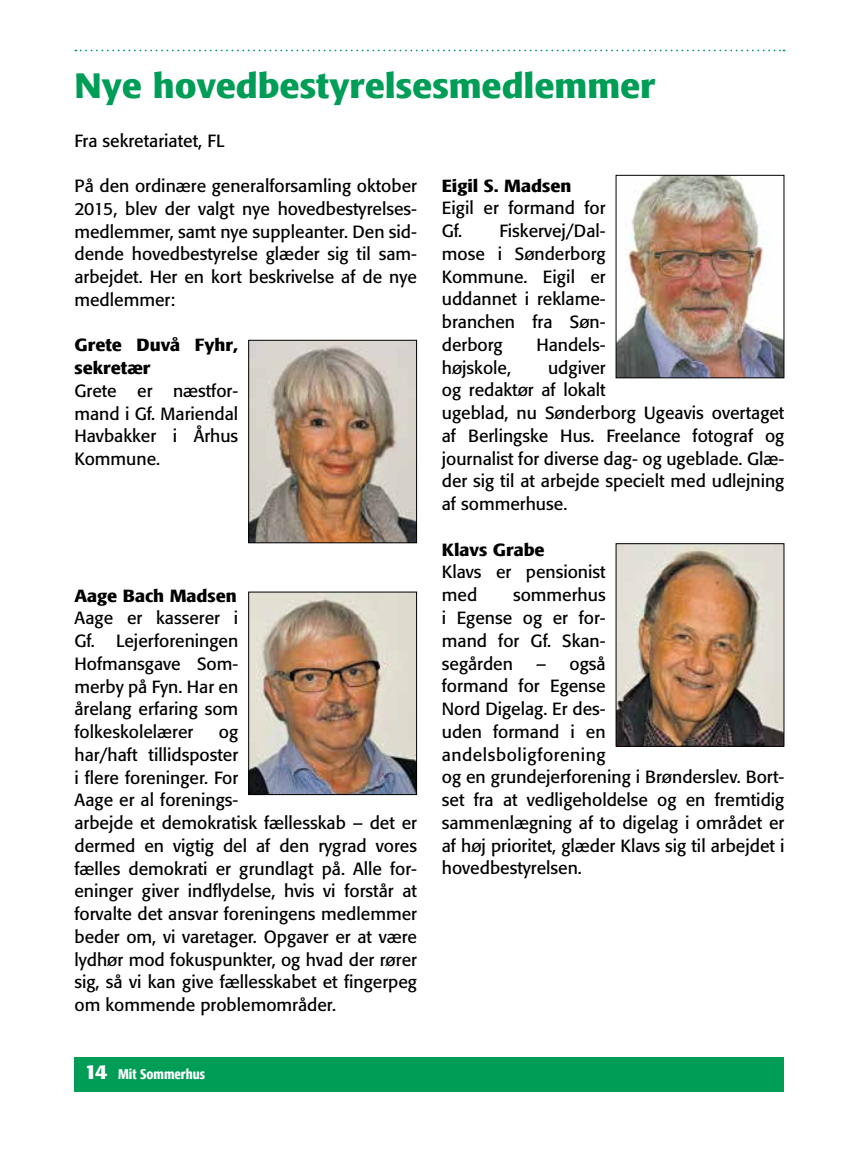
<style>
.page{position:relative;width:844px;height:1151px;background:#fff}
.page>*{position:absolute;margin:0;border:0;box-sizing:border-box;transform-origin:0 0}
.t1{font:500 condensed 35px "Formata";color:#009d57;scale:1.25 1}
.t2{font:17.5px/22.8px "Formata";color:#000;text-align:justify}
.t3{font:500 condensed 17.5px/22.8px "Formata";color:#000;scale:1.25 1}
.t4{font:500 condensed 14px "Formata";color:#fff}
.s1{font-size:21px}
</style>
<div class="page">
<svg style="left:75px;top:50px;width:709px;height:1px"></svg>
<div style="left:74px;top:1057px;width:710px;height:34px;background:#009d57"></div>
<img style="left:250px;top:342px;width:165px;height:199px">
<div style="left:248px;top:340px;width:169px;height:203px;border:1px solid #000"></div>
<img style="left:250px;top:594px;width:165px;height:199px">
<div style="left:248px;top:592px;width:169px;height:203px;border:1px solid #000"></div>
<img style="left:617px;top:177px;width:165px;height:199px">
<div style="left:615px;top:175px;width:169px;height:203px;border:1px solid #000"></div>
<img style="left:617px;top:545px;width:165px;height:200px">
<div style="left:615px;top:543px;width:169px;height:204px;border:1px solid #000"></div>
<h1 class="t1" style="left:74px;top:64px;width:466px">Nye hovedbestyrelsesmedlemmer</h1>
<p class="t2" style="left:74px;top:129px;width:151px">Fra sekretariatet, FL</p>
<p class="t2" style="left:74px;top:174px;width:344px">På den ordinære generalforsamling oktober 2015, blev der valgt nye hovedbestyrelses&shy;medlemmer, samt nye suppleanter. Den sid&shy;dende hovedbestyrelse glæder sig til sam&shy;arbejdet. Her en kort beskrivelse af de nye medlemmer:</p>
<p class="t3" style="left:74px;top:334px;width:132px">Grete Duvå Fyhr, sekretær</p>
<p class="t2" style="left:74px;top:379px;width:165px">Grete er næstfor&shy;mand i Gf. Mariendal Havbakker i Århus Kommune.</p>
<p class="t3" style="left:441px;top:174px;width:105px">Eigil S. Madsen</p>
<p class="t2" style="left:441px;top:197px;width:165px">Eigil er formand for Gf. Fiskervej/Dal&shy;mose i Sønderborg Kommune. Eigil er uddannet i reklame&shy;branchen fra Søn&shy;derborg</p>
<p class="t2" style="left:536px;top:333px;width:71px">Handels-</p>
<p class="t2" style="left:441px;top:356px;width:344px;text-align:left;text-indent:106px">udgiver<br>og redaktør af lokalt<br>ugeblad, nu Sønderborg Ugeavis overtaget af Berlingske Hus. Freelance fotograf og journalist for diverse dag- og ugeblade. Glæ&shy;der sig til at arbejde specielt med udlejning af sommerhuse.</p>
<p class="t3" style="left:441px;top:538px;width:84px">Klavs Grabe</p>
<p class="t2" style="left:441px;top:561px;width:165px">Klavs er pensionist med</p>
<p class="t2" style="left:441px;top:356px;width:71px">højskole,</p>
<p class="t2" style="left:441px;top:584px;width:165px;text-indent:71px">sommerhus i Egense og er for&shy;mand for Gf. Skan&shy;segården</p>
<p class="t3" style="left:74px;top:584px;width:131px">Aage Bach Madsen</p>
<p class="t2" style="left:74px;top:607px;width:165px">Aage er kasserer i Gf. Lejerforeningen Hofmansgave Som&shy;merby på Fyn. Har en årelang erfaring som folkeskolelærer</p>
<p class="t2" style="left:441px;top:652px;width:344px;text-align:left;text-indent:94px">– også<br>formand for Egense<br>Nord Digelag. Er des-<br>uden formand i en<br>andelsboligforening<br>og en grundejerforening i Brønderslev. Bort&shy;set fra at vedligeholdelse og en fremtidig sammenlægning af to digelag i området er af høj prioritet, glæder Klavs sig til arbejdet i hovedbestyrelsen.</p>
<p class="t2" style="left:74px;top:720px;width:344px;text-align:left;text-indent:144px">og<br>har/haft tillidsposter<br>i flere foreninger. For<br>Aage er al forenings-<br>arbejde et demokratisk fællesskab – det er dermed en vigtig del af den rygrad vores fælles demokrati er grundlagt på. Alle for&shy;eninger giver indflydelse, hvis vi forstår at forvalte det ansvar foreningens medlemmer beder om, vi varetager. Opgaver er at være lydhør mod fokuspunkter, og hvad der rører sig, så vi kan give fællesskabet et fingerpeg om kommende problemområder.</p>
<p class="t4" style="left:84px;top:1066px;width:122px"><span class="s1">14</span> Mit Sommerhus</p>
</div>
